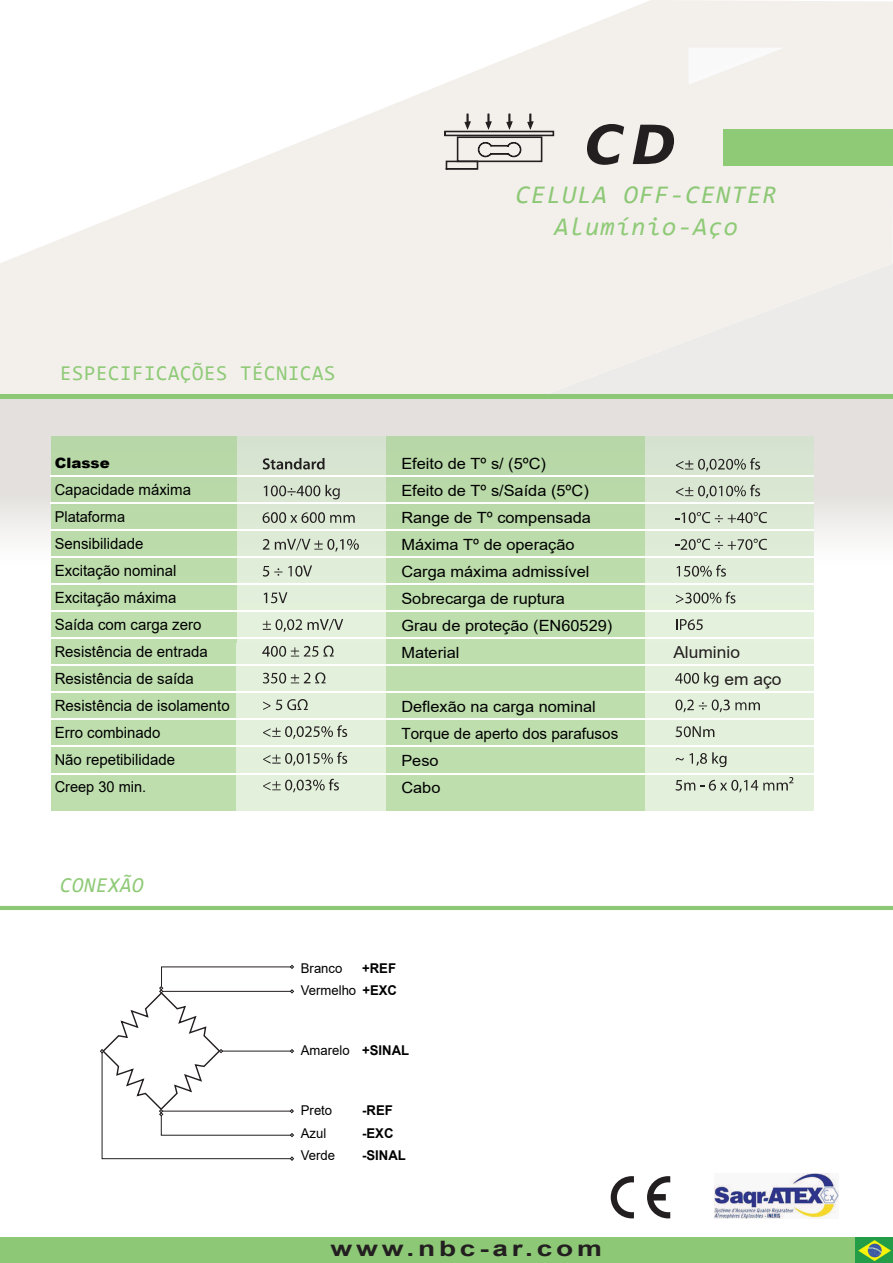
<style>
.page{position:relative;width:893px;height:1263px;background:#fff}
.page>*{position:absolute;margin:0;border:0;box-sizing:border-box;transform-origin:0 0}
.t1{font:italic 700 54px "Prima Sans BT";color:#231f20}
.t2{font:italic 25.5px "Consolas";letter-spacing:.05em;color:#8dc876}
.t3{font:italic 25.5px "Consolas";letter-spacing:.05em;color:#8fca77}
.t4{font:21.3px "Consolas";letter-spacing:.03em;color:#8fca77}
.t5{font:700 21.3px "Arial";letter-spacing:.14em;color:#231f20;scale:1.32 1}
.t6{font:italic 21.3px "Consolas";letter-spacing:.03em;color:#8fca77}
.t7{font:16.5px/27px "Arial";color:#231f20;scale:1.05 1}
.t8{font:15.45px/27px "Arial";color:#000;scale:1.06 1}
.t9{font:15.45px/27px "Arial";color:#000}
.t10{font:15px "Arial";color:#000}
.t11{font:900 14.25px "Arial";color:#000;scale:1.05 1}
.t12{font:13.5px "Arial";color:#000}
.t13{font:700 13.5px/22.5px "Arial";color:#000;text-align:right}
.s1{font-size:15px}
.s2{font-weight:400}
.s3{font-weight:700}
</style>
<div class="page">
<svg style="left:0;top:398px;width:893px;height:171px"></svg>
<svg style="left:0;top:0;width:893px;height:394px;fill:#f3f0ec"></svg>
<hr style="left:0;top:394px;width:893px;height:4px;background:#8dc876">
<div style="left:0;top:1237px;width:893px;height:26px;background:#8dc876"></div>
<svg style="left:611px;top:1176px;width:23px;height:42px"></svg>
<svg style="left:647px;top:1176px;width:23px;height:42px"></svg>
<img style="left:714px;top:1173px;width:124px;height:46px">
<div style="left:723px;top:129px;width:170px;height:36px;background:#8fca77"></div>
<svg style="left:100px;top:964px;width:194px;height:197px"></svg>
<hr style="left:0;top:906px;width:893px;height:4px;background:#8dc876">
<svg style="left:444px;top:113px;width:111px;height:57px"></svg>
<img style="left:688px;top:48px;width:97px;height:37px">
<div style="left:644px;top:643px;width:169px;height:168px;background:#e3f0db"></div>
<img style="left:52px;top:437px;width:761px;height:206px">
<div style="left:236px;top:643px;width:150px;height:168px;background:#e3f0db"></div>
<hr style="left:51px;top:643px;width:1px;height:168px;background:#cae4bd">
<div style="left:52px;top:643px;width:184px;height:168px;background:#bedeae"></div>
<div style="left:386px;top:643px;width:258px;height:168px;background:#bedeae"></div>
<svg style="left:263px;top:458px;width:62px;height:11px"></svg>
<svg style="left:264px;top:485px;width:56px;height:11px"></svg>
<svg style="left:326px;top:485px;width:14px;height:14px"></svg>
<svg style="left:263px;top:512px;width:92px;height:11px"></svg>
<svg style="left:263px;top:539px;width:6px;height:11px"></svg>
<svg style="left:275px;top:539px;width:84px;height:13px"></svg>
<svg style="left:263px;top:565px;width:49px;height:12px"></svg>
<svg style="left:264px;top:592px;width:23px;height:11px"></svg>
<svg style="left:263px;top:619px;width:39px;height:13px"></svg>
<svg style="left:308px;top:619px;width:35px;height:11px"></svg>
<svg style="left:262px;top:645px;width:72px;height:12px"></svg>
<svg style="left:263px;top:672px;width:63px;height:11px"></svg>
<svg style="left:263px;top:701px;width:7px;height:9px"></svg>
<svg style="left:276px;top:699px;width:32px;height:11px"></svg>
<svg style="left:263px;top:725px;width:84px;height:14px"></svg>
<svg style="left:263px;top:752px;width:84px;height:14px"></svg>
<svg style="left:263px;top:779px;width:76px;height:13px"></svg>
<svg style="left:676px;top:458px;width:84px;height:13px"></svg>
<svg style="left:676px;top:485px;width:84px;height:13px"></svg>
<svg style="left:675px;top:512px;width:92px;height:11px"></svg>
<svg style="left:675px;top:539px;width:92px;height:11px"></svg>
<svg style="left:677px;top:565px;width:49px;height:12px"></svg>
<svg style="left:676px;top:592px;width:59px;height:11px"></svg>
<svg style="left:676px;top:619px;width:27px;height:11px"></svg>
<svg style="left:675px;top:672px;width:43px;height:15px"></svg>
<svg style="left:675px;top:699px;width:85px;height:13px"></svg>
<svg style="left:675px;top:726px;width:39px;height:11px"></svg>
<svg style="left:676px;top:758px;width:8px;height:2px"></svg>
<svg style="left:690px;top:752px;width:36px;height:15px"></svg>
<svg style="left:675px;top:777px;width:118px;height:15px"></svg>
<hr style="left:50px;top:475px;width:763px;height:1px;background:#fff">
<hr style="left:50px;top:502px;width:763px;height:1px;background:#fff">
<hr style="left:50px;top:529px;width:763px;height:1px;background:#fff">
<hr style="left:50px;top:556px;width:763px;height:1px;background:#fff">
<hr style="left:50px;top:583px;width:763px;height:2px;background:#fff">
<hr style="left:50px;top:610px;width:763px;height:2px;background:#fff">
<hr style="left:50px;top:637px;width:763px;height:2px;background:#fff">
<hr style="left:50px;top:664px;width:763px;height:2px;background:#fff">
<hr style="left:50px;top:691px;width:763px;height:2px;background:#fff">
<hr style="left:50px;top:719px;width:763px;height:1px;background:#fff">
<hr style="left:50px;top:746px;width:763px;height:1px;background:#fff">
<hr style="left:50px;top:773px;width:763px;height:1px;background:#fff">
<img style="left:856px;top:1237px;width:37px;height:26px">
<h1 class="t1" style="left:585px;top:107px;width:93px">CD</h1>
<h3 class="t4" style="left:60px;top:359px;width:277px">ESPECIFICAÇÕES TÉCNICAS</h3>
<p class="t11" style="left:55px;top:452px;width:54px">Classe</p>
<p class="t9" style="left:55px;top:476px;width:138px"><span class="s1">C</span>apacidade máxima</p>
<p class="t10" style="left:55px;top:506px;width:72px">Plataforma</p>
<p class="t9" style="left:55px;top:530px;width:177px"><span class="s1">S</span>ensibilidade<br>Excitação nominal<br>Excitação máxima<br>Saída com carga zero<br><span class="s1">R</span>esistência de entrada<br>Resistência de saída<br>Resistência de isolamento<br>Erro combinado<br><span class="s1">N</span>ão repetibilidade</p>
<p class="t10" style="left:55px;top:776px;width:93px">Creep 30 min.</p>
<h3 class="t6" style="left:60px;top:870px;width:85px">CONEXÃO</h3>
<h2 class="t2" style="left:516px;top:178px;width:262px">CELULA OFF-CENTER</h2>
<h2 class="t3" style="left:554px;top:209px;width:185px">Alumínio-Aço</h2>
<p class="t8" style="left:401px;top:450px;width:200px">Efeito de Tº s/ (5ºC)<br>Efeito de Tº s/Saída (5ºC)<br>Range de Tº compensada<br>Máxima Tº de operação<br>Carga máxima admissível<br>Sobrecarga de ruptura<br>Grau de proteção (EN60529)<br>Material</p>
<p class="t8" style="left:401px;top:693px;width:206px">Deflexão na carga nominal<br>Torque de aperto dos parafusos<br>Peso<br>Cabo</p>
<p class="t7" style="left:724px;top:638px;width:56px;text-indent:-51px">Aluminio<br>em aço</p>
<p class="t13" style="left:301px;top:957px;width:98px">+REF<br><span class="s2">Vermelho</span> +EXC</p>
<p class="t12" style="left:301px;top:959px;width:43px">Branco</p>
<p class="t12" style="left:301px;top:1041px;width:110px">Amarelo <span class="s3">+SINAL</span></p>
<p class="t12" style="left:301px;top:1101px;width:33px">Preto</p>
<p class="t13" style="left:362px;top:1099px;width:32px">-REF</p>
<p class="t12" style="left:301px;top:1124px;width:27px">Azul</p>
<p class="t13" style="left:362px;top:1122px;width:33px">-EXC</p>
<p class="t12" style="left:301px;top:1146px;width:36px">Verde</p>
<p class="t13" style="left:362px;top:1144px;width:45px">-SINAL</p>
<h3 class="t5" style="left:331px;top:1233px;width:207px">www.nbc-ar.com</h3>
</div>
